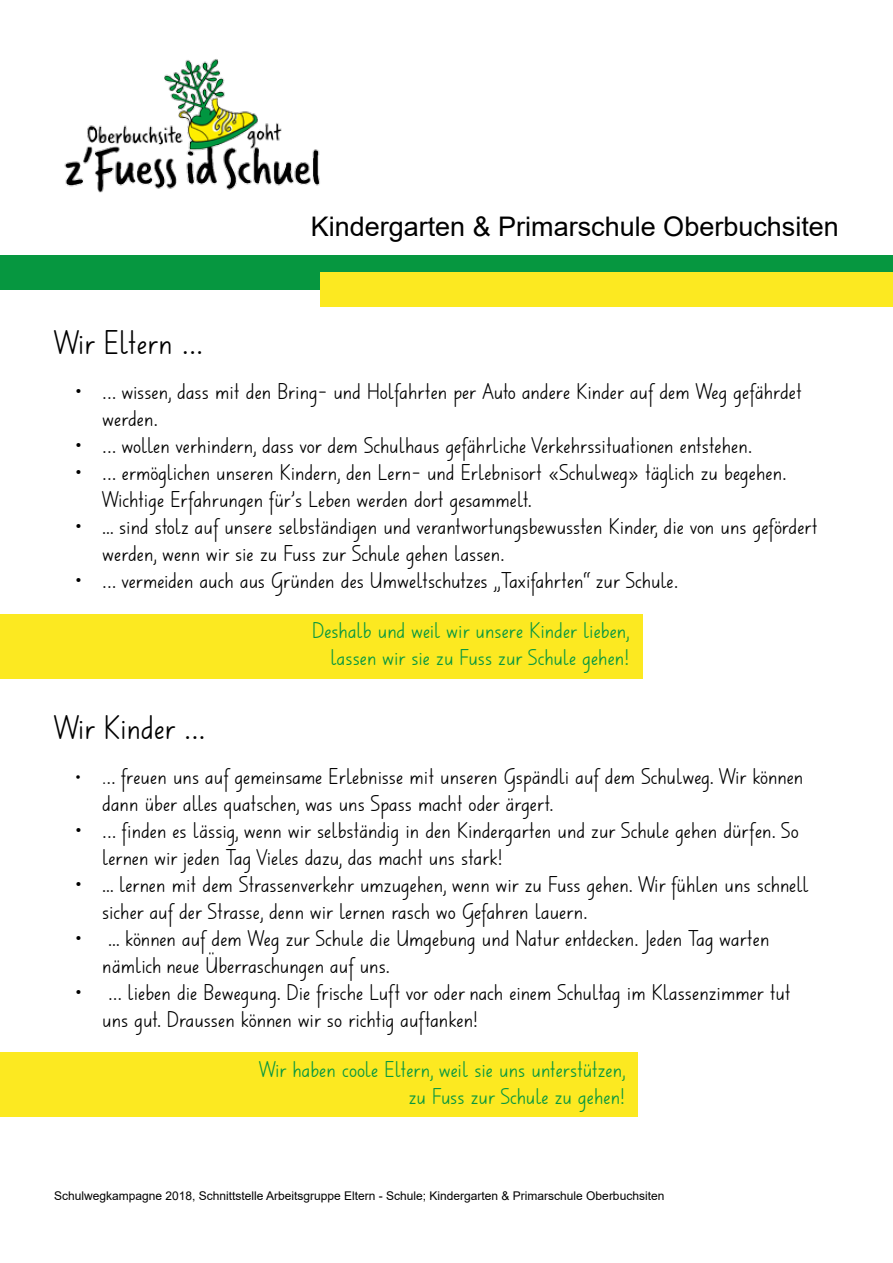
<style>
.page{position:relative;width:893px;height:1263px;background:#fff}
.page>*{position:absolute;margin:0;border:0;box-sizing:border-box;transform-origin:0 0}
.t1{font:36px "DCH Basisschrift";color:#000}
.t2{font:27px "Arial";color:#000}
.t3{font:24px/27px "DCH Basisschrift";color:#000}
.t4{font:24px/27px "DCH Basisschrift";color:#069740;text-align:right}
.t5{font:12px "Arial";color:#000}
.s1{font-size:21px}
</style>
<div class="page">
<div style="left:0;top:255px;width:893px;height:34px;background:#069740"></div>
<div style="left:320px;top:272px;width:573px;height:34px;background:#fce921"></div>
<img style="left:64px;top:59px;width:256px;height:134px">
<div style="left:0;top:614px;width:642px;height:64px;background:#fce921"></div>
<div style="left:0;top:1052px;width:638px;height:65px;background:#fce921"></div>
<p class="t2" style="left:311px;top:208px;width:530px">Kindergarten &amp; Primarschule Oberbuchsiten</p>
<h1 class="t1" style="left:54px;top:321px;width:151px">Wir Eltern ...</h1>
<p class="t3" style="left:102px;top:378px;width:701px;text-indent:-27px">• ... wissen, dass mit den Bring- und Holfahrten per Auto andere Kinder auf dem Weg gefährdet werden.</p>
<p class="t3" style="left:75px;top:432px;width:679px">• ... wollen verhindern, dass vor dem Schulhaus gefährliche Verkehrssituationen entstehen.</p>
<p class="t3" style="left:102px;top:459px;width:686px;text-indent:-27px">• ... ermöglichen unseren Kindern, den Lern- und Erlebnisort «Schulweg» täglich zu begehen.<br>Wichtige Erfahrungen für’s Leben werden dort gesammelt.</p>
<p class="t3" style="left:102px;top:513px;width:717px;text-indent:-27px">• … sind stolz auf unsere selbständigen und verantwortungsbewussten Kinder, die von uns gefördert werden, wenn wir sie zu Fuss zur Schule gehen lassen.</p>
<p class="t3" style="left:75px;top:567px;width:605px">• ... vermeiden auch aus Gründen des Umweltschutzes „Taxifahrten“ zur Schule.</p>
<p class="t4" style="left:312px;top:618px;width:319px">Deshalb und weil wir unsere Kinder lieben, lassen wir sie zu Fuss zur Schule gehen!</p>
<h1 class="t1" style="left:54px;top:706px;width:153px">Wir Kinder ...</h1>
<p class="t3" style="left:102px;top:763px;width:703px;text-indent:-27px"><span class="s1">• .</span>.. freuen uns auf gemeinsame Erlebnisse mit unseren Gspändli auf dem Schulweg. Wir können dann über alles quatschen, was uns Spass macht oder ärgert.</p>
<p class="t3" style="left:102px;top:817px;width:698px;text-indent:-27px">• ... finden es lässig, wenn wir selbständig in den Kindergarten und zur Schule gehen dürfen. So lernen wir jeden Tag Vieles dazu, das macht uns stark!</p>
<p class="t3" style="left:102px;top:871px;width:708px;text-indent:-27px">• … lernen mit dem Strassenverkehr umzugehen, wenn wir zu Fuss gehen. Wir fühlen uns schnell sicher auf der Strasse, denn wir lernen rasch wo Gefahren lauern.</p>
<p class="t3" style="left:102px;top:925px;width:669px;text-indent:-27px">• … können auf dem Weg zur Schule die Umgebung und Natur entdecken. Jeden Tag warten nämlich neue Überraschungen auf uns.</p>
<p class="t3" style="left:102px;top:979px;width:690px;text-indent:-27px">• ... lieben die Bewegung. Die frische Luft vor oder nach einem Schultag im Klassenzimmer tut uns gut. Draussen können wir so richtig auftanken!</p>
<p class="t4" style="left:259px;top:1057px;width:368px">Wir haben coole Eltern, weil sie uns unterstützen, zu Fuss zur Schule zu gehen!</p>
<p class="t5" style="left:54px;top:1187px;width:612px">Schulwegkampagne 2018, Schnittstelle Arbeitsgruppe Eltern - Schule; Kindergarten &amp; Primarschule Oberbuchsiten</p>
</div>
